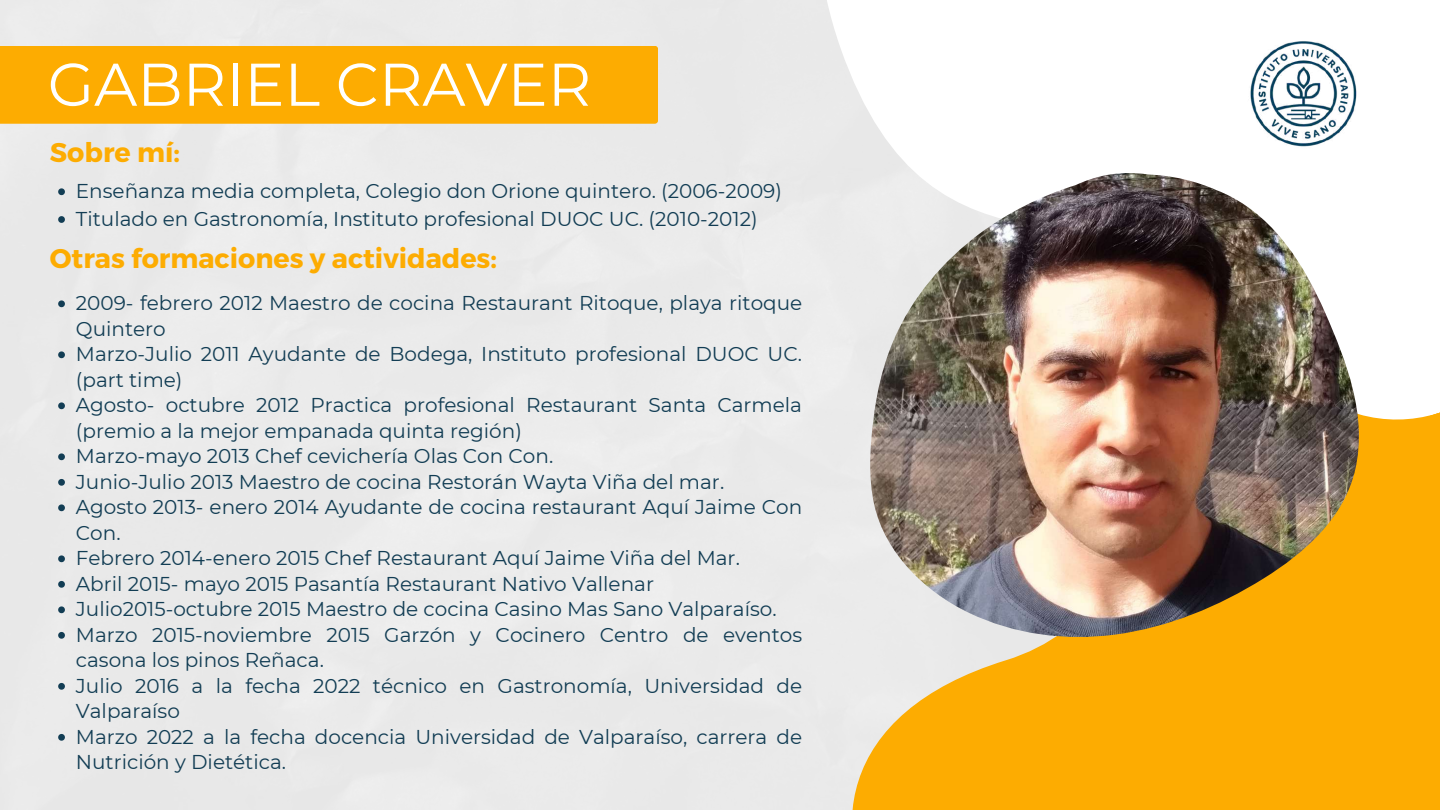
<style>
.page{position:relative;width:1440px;height:810px;background:#fff}
.page>*{position:absolute;margin:0;border:0;box-sizing:border-box;transform-origin:0 0}
.t1{font:60.1px "Montserrat";color:#fffffe}
.t2{font:700 27px "Montserrat";color:#fdac01}
.t3{font:20px/25.5px "Montserrat";color:#123d54}
</style>
<div class="page">
<svg style="left:852px;top:557px;width:588px;height:253px;background:#fab31b"></svg>
<svg style="left:737px;top:0;width:703px;height:557px"></svg>
<img style="left:870px;top:173px;width:489px;height:464px">
<svg style="left:58px;top:188px;width:7px;height:7px"></svg>
<svg style="left:58px;top:216px;width:7px;height:7px"></svg>
<svg style="left:58px;top:300px;width:7px;height:7px"></svg>
<svg style="left:58px;top:351px;width:7px;height:7px"></svg>
<svg style="left:58px;top:402px;width:7px;height:7px"></svg>
<svg style="left:58px;top:453px;width:7px;height:7px"></svg>
<svg style="left:58px;top:479px;width:7px;height:7px"></svg>
<svg style="left:58px;top:504px;width:7px;height:7px"></svg>
<svg style="left:58px;top:555px;width:7px;height:7px"></svg>
<svg style="left:58px;top:581px;width:7px;height:7px"></svg>
<svg style="left:58px;top:606px;width:7px;height:7px"></svg>
<svg style="left:58px;top:632px;width:7px;height:7px"></svg>
<svg style="left:58px;top:683px;width:7px;height:7px"></svg>
<svg style="left:58px;top:734px;width:7px;height:7px"></svg>
<div style="left:0;top:46px;width:658px;height:78px;background:#fdac01"></div>
<img style="left:1229px;top:22px;width:145px;height:146px">
<h1 class="t1" style="left:48px;top:48px;width:545px">GABRIEL CRAVER</h1>
<h2 class="t2" style="left:50px;top:135px;width:132px">Sobre mí:</h2>
<p class="t3" style="left:76px;top:177px;width:708px;line-height:27.8px">Enseñanza media completa, Colegio don Orione quintero. (2006-2009)<br>Titulado en Gastronomía, Instituto profesional DUOC UC. (2010-2012)</p>
<h2 class="t2" style="left:50px;top:241px;width:449px">Otras formaciones y actividades:</h2>
<p class="t3" style="left:76px;top:290px;width:728px">2009- febrero 2012 Maestro de cocina Restaurant Ritoque, playa ritoque Quintero<br>Marzo-Julio 2011 Ayudante de Bodega, Instituto profesional DUOC UC. (part time)<br>Agosto- octubre 2012 Practica profesional Restaurant Santa Carmela (premio a la mejor empanada quinta región)<br>Marzo-mayo 2013 Chef cevichería Olas Con Con.<br>Junio-Julio 2013 Maestro de cocina Restorán Wayta Viña del mar.<br>Agosto 2013- enero 2014 Ayudante de cocina restaurant Aquí Jaime Con Con.<br>Febrero 2014-enero 2015 Chef Restaurant Aquí Jaime Viña del Mar.<br>Abril 2015- mayo 2015 Pasantía Restaurant Nativo Vallenar Julio2015-octubre 2015 Maestro de cocina Casino Mas Sano Valparaíso.<br>Marzo 2015-noviembre 2015 Garzón y Cocinero Centro de eventos casona los pinos Reñaca.<br>Julio 2016 a la fecha 2022 técnico en Gastronomía, Universidad de Valparaíso<br>Marzo 2022 a la fecha docencia Universidad de Valparaíso, carrera de Nutrición y Dietética.</p>
</div>
